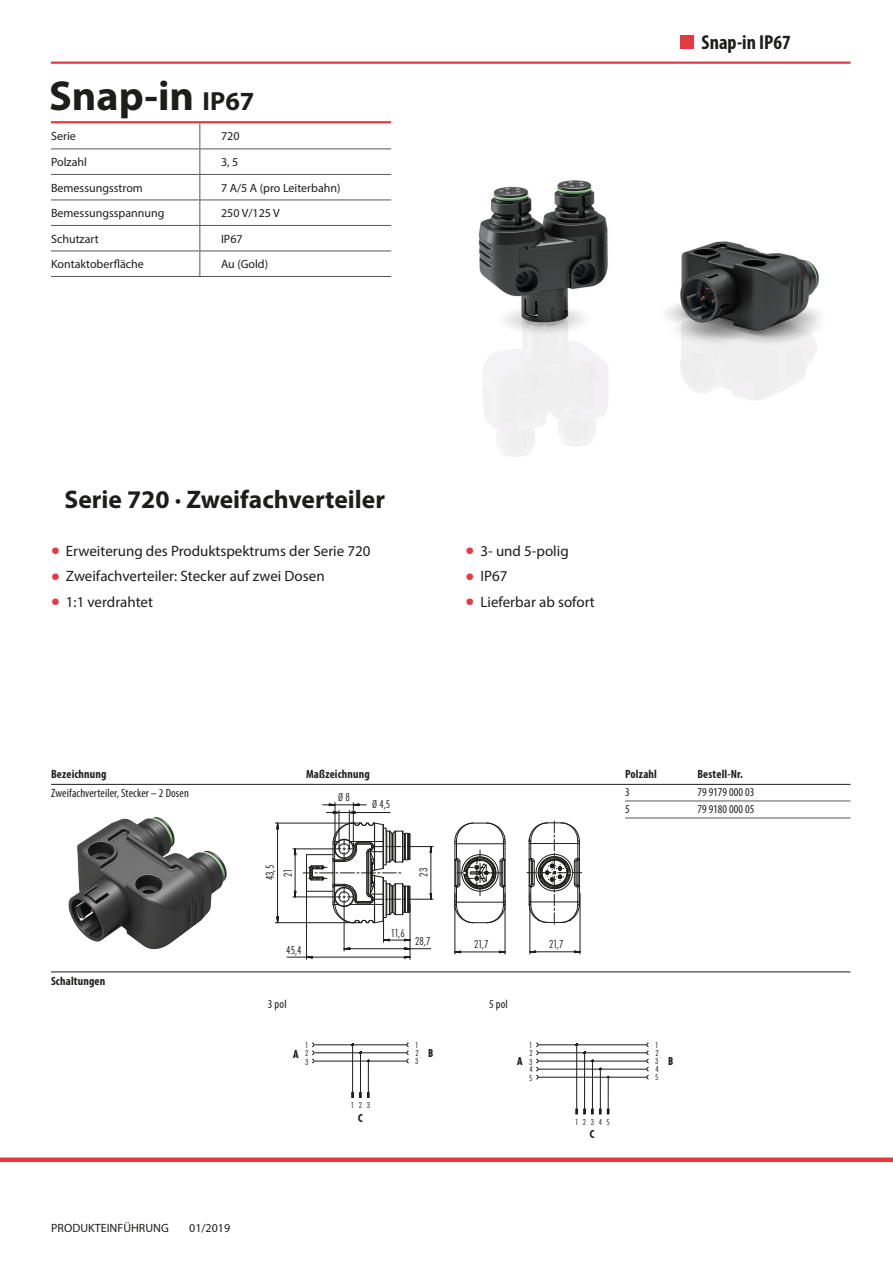
<style>
.page{position:relative;width:893px;height:1263px;background:#fff}
.page>*{position:absolute;margin:0;border:0;box-sizing:border-box;transform-origin:0 0}
.t1{font:700 42px "Myriad Pro";color:#1d1d1b}
.t2{font:31.5px/25.5px "Myriad Pro";color:#e73843;text-align:justify}
.t3{font:700 25.5px "Myriad Pro";color:#1d1d1b}
.t4{font:700 condensed 20.25px "Myriad Pro";color:#1d1d1b}
.t5{font:15px/25.5px "Myriad Pro";color:#1d1d1b}
.t6{font:12px "Myriad Pro";color:#1d1d1b}
.t7{font:condensed 12px "Myriad Pro";letter-spacing:.01em;color:#1d1d1b}
.t8{font:700 condensed 12px "Myriad Pro";letter-spacing:.015em;color:#1d1d1b}
.t9{font:300 condensed 12px "Futura T";letter-spacing:-.015em;color:#1d1d1b}
.t10{font:700 condensed 12px "Futura T";color:#1d1d1b}
.t11{font:300 condensed 9px/8.1px "Futura T";color:#1d1d1b;text-align:justify}
.s1{font-size:26.25px}
</style>
<div class="page">
<div style="left:680px;top:35px;width:14px;height:14px;background:#e73843"></div>
<hr style="left:51px;top:62px;width:799px;height:2px;background:#e73843">
<hr style="left:51px;top:784px;width:799px;height:1px;background:#1d1d1b">
<hr style="left:51px;top:971px;width:799px;height:1px;background:#1d1d1b">
<hr style="left:51px;top:121px;width:340px;height:2px;background:#e73843">
<div style="left:0;top:1157px;width:893px;height:5px;background:#e73843"></div>
<img style="left:478px;top:180px;width:343px;height:277px">
<hr style="left:455px;top:952px;width:50px;height:1px;background:#1d1d1b">
<hr style="left:455px;top:893px;width:1px;height:61px;background:#1d1d1b">
<hr style="left:505px;top:893px;width:1px;height:61px;background:#1d1d1b">
<hr style="left:383px;top:912px;width:1px;height:30px;background:#1d1d1b">
<hr style="left:344px;top:948px;width:87px;height:1px;background:#1d1d1b">
<hr style="left:344px;top:907px;width:1px;height:44px;background:#1d1d1b">
<svg style="left:384px;top:939px;width:26px;height:2px"></svg>
<hr style="left:287px;top:957px;width:123px;height:1px;background:#1d1d1b">
<hr style="left:410px;top:904px;width:1px;height:55px;background:#1d1d1b">
<hr style="left:306px;top:873px;width:1px;height:86px;background:#1d1d1b">
<hr style="left:295px;top:849px;width:1px;height:48px;background:#1d1d1b">
<hr style="left:293px;top:897px;width:41px;height:1px;background:#1d1d1b">
<hr style="left:293px;top:849px;width:41px;height:1px;background:#1d1d1b">
<hr style="left:327px;top:812px;width:63px;height:1px;background:#1d1d1b">
<hr style="left:349px;top:810px;width:1px;height:39px;background:#1d1d1b">
<hr style="left:339px;top:810px;width:1px;height:39px;background:#1d1d1b">
<hr style="left:323px;top:804px;width:43px;height:1px;background:#1d1d1b">
<hr style="left:353px;top:802px;width:1px;height:47px;background:#1d1d1b">
<hr style="left:335px;top:802px;width:1px;height:47px;background:#1d1d1b">
<hr style="left:277px;top:823px;width:1px;height:100px;background:#1d1d1b">
<hr style="left:275px;top:922px;width:86px;height:1px;background:#1d1d1b">
<hr style="left:275px;top:823px;width:86px;height:1px;background:#1d1d1b">
<svg style="left:349px;top:804px;width:11px;height:10px"></svg>
<svg style="left:329px;top:804px;width:10px;height:10px"></svg>
<svg style="left:303px;top:822px;width:130px;height:101px"></svg>
<svg style="left:454px;top:822px;width:52px;height:101px"></svg>
<svg style="left:527px;top:821px;width:55px;height:103px"></svg>
<hr style="left:530px;top:951px;width:50px;height:1px;background:#1d1d1b">
<hr style="left:530px;top:893px;width:1px;height:61px;background:#1d1d1b">
<hr style="left:580px;top:893px;width:1px;height:61px;background:#1d1d1b">
<hr style="left:315px;top:1044px;width:92px;height:1px;background:#1d1d1b">
<hr style="left:315px;top:1052px;width:92px;height:1px;background:#1d1d1b">
<hr style="left:315px;top:1061px;width:92px;height:1px;background:#1d1d1b">
<svg style="left:351px;top:1043px;width:19px;height:19px"></svg>
<hr style="left:368px;top:1061px;width:1px;height:34px;background:#1d1d1b">
<hr style="left:360px;top:1053px;width:1px;height:42px;background:#1d1d1b">
<hr style="left:352px;top:1045px;width:1px;height:50px;background:#1d1d1b">
<svg style="left:312px;top:1042px;width:2px;height:21px"></svg>
<svg style="left:351px;top:1092px;width:10px;height:6px"></svg>
<svg style="left:406px;top:1042px;width:3px;height:21px"></svg>
<hr style="left:538px;top:1044px;width:109px;height:1px;background:#1d1d1b">
<hr style="left:538px;top:1052px;width:109px;height:1px;background:#1d1d1b">
<hr style="left:538px;top:1061px;width:109px;height:1px;background:#1d1d1b">
<hr style="left:538px;top:1069px;width:109px;height:1px;background:#1d1d1b">
<svg style="left:575px;top:1043px;width:19px;height:19px"></svg>
<hr style="left:600px;top:1069px;width:1px;height:42px;background:#1d1d1b">
<hr style="left:592px;top:1061px;width:1px;height:50px;background:#1d1d1b">
<hr style="left:584px;top:1053px;width:1px;height:58px;background:#1d1d1b">
<hr style="left:576px;top:1045px;width:1px;height:66px;background:#1d1d1b">
<hr style="left:538px;top:1077px;width:109px;height:1px;background:#1d1d1b">
<svg style="left:536px;top:1042px;width:2px;height:37px"></svg>
<svg style="left:576px;top:1109px;width:9px;height:5px"></svg>
<hr style="left:608px;top:1077px;width:1px;height:34px;background:#1d1d1b">
<svg style="left:646px;top:1042px;width:3px;height:37px"></svg>
<img style="left:68px;top:817px;width:159px;height:132px">
<svg style="left:200px;top:123px;width:1px;height:153px"></svg>
<hr style="left:51px;top:149px;width:149px;height:1px;background:#575756">
<hr style="left:200px;top:149px;width:191px;height:1px;background:#575756">
<hr style="left:51px;top:174px;width:149px;height:1px;background:#575756">
<hr style="left:200px;top:174px;width:191px;height:1px;background:#575756">
<hr style="left:51px;top:200px;width:149px;height:1px;background:#575756">
<hr style="left:200px;top:200px;width:191px;height:1px;background:#575756">
<hr style="left:51px;top:225px;width:149px;height:1px;background:#575756">
<hr style="left:200px;top:225px;width:191px;height:1px;background:#575756">
<hr style="left:51px;top:251px;width:149px;height:1px;background:#575756">
<hr style="left:200px;top:251px;width:191px;height:1px;background:#575756">
<hr style="left:51px;top:276px;width:149px;height:1px;background:#575756">
<hr style="left:200px;top:276px;width:191px;height:1px;background:#575756">
<hr style="left:625px;top:801px;width:64px;height:1px;background:#575756">
<hr style="left:689px;top:801px;width:161px;height:1px;background:#575756">
<hr style="left:625px;top:818px;width:64px;height:1px;background:#575756">
<hr style="left:689px;top:818px;width:161px;height:1px;background:#575756">
<h1 class="t1" style="left:49px;top:68px;width:207px">Snap-in <span class="s1">IP67</span></h1>
<p class="t6" style="left:51px;top:129px;width:26px">Serie</p>
<p class="t6" style="left:221px;top:129px;width:20px">720</p>
<p class="t6" style="left:51px;top:155px;width:37px">Polzahl</p>
<p class="t6" style="left:221px;top:155px;width:19px">3, 5</p>
<p class="t6" style="left:51px;top:180px;width:93px">Bemessungsstrom</p>
<p class="t6" style="left:221px;top:180px;width:121px">7 A/5 A (pro Leiterbahn)</p>
<p class="t6" style="left:51px;top:206px;width:115px">Bemessungsspannung</p>
<p class="t6" style="left:221px;top:206px;width:60px">250 V/125 V</p>
<p class="t6" style="left:51px;top:231px;width:49px">Schutzart</p>
<p class="t6" style="left:221px;top:231px;width:23px">IP67</p>
<p class="t6" style="left:51px;top:257px;width:94px">Kontaktoberfläche</p>
<p class="t6" style="left:221px;top:257px;width:49px">Au (Gold)</p>
<h3 class="t4" style="left:702px;top:30px;width:91px">Snap-in IP67</h3>
<h3 class="t3" style="left:64px;top:483px;width:322px">Serie 720 · Zweifachverteiler</h3>
<p class="t5" style="left:66px;top:537px;width:306px">Erweiterung des Produktspektrums der Serie 720<br>Zweifachverteiler: Stecker auf zwei Dosen<br>1:1 verdrahtet</p>
<p class="t5" style="left:480px;top:537px;width:116px">3- und 5-polig<br>IP67<br>Lieferbar ab sofort</p>
<h2 class="t2" style="left:51px;top:535px;width:10px">• • •</h2>
<h2 class="t2" style="left:466px;top:535px;width:10px">• • •</h2>
<p class="t8" style="left:51px;top:766px;width:57px">Bezeichnung</p>
<p class="t8" style="left:306px;top:766px;width:65px">Maßzeichnung</p>
<p class="t7" style="left:51px;top:786px;width:139px">Zweifachverteiler, Stecker – 2 Dosen</p>
<p class="t9" style="left:338px;top:790px;width:13px">Ø 8</p>
<p class="t9" style="left:372px;top:797px;width:20px">Ø 4,5</p>
<p class="t8" style="left:51px;top:973px;width:56px">Schaltungen</p>
<p class="t9" style="left:263px;top:880px;width:17px;rotate:-90deg">43,5</p>
<p class="t9" style="left:417px;top:876px;width:10px;rotate:-90deg">23</p>
<p class="t9" style="left:281px;top:877px;width:10px;rotate:-90deg">21</p>
<p class="t9" style="left:286px;top:942px;width:17px">45,4</p>
<p class="t9" style="left:391px;top:925px;width:15px">11,6</p>
<p class="t9" style="left:415px;top:934px;width:17px">28,7</p>
<p class="t9" style="left:474px;top:937px;width:16px">21,7</p>
<p class="t9" style="left:549px;top:937px;width:16px">21,7</p>
<p class="t7" style="left:268px;top:997px;width:20px">3 pol</p>
<p class="t7" style="left:489px;top:997px;width:20px">5 pol</p>
<p class="t8" style="left:625px;top:766px;width:33px">Polzahl</p>
<p class="t8" style="left:697px;top:766px;width:47px">Bestell-Nr.</p>
<p class="t7" style="left:625px;top:785px;width:6px">3</p>
<p class="t7" style="left:697px;top:785px;width:59px">79 9179 000 03</p>
<p class="t7" style="left:625px;top:802px;width:6px">5</p>
<p class="t7" style="left:697px;top:802px;width:59px">79 9180 000 05</p>
<p class="t6" style="left:51px;top:1221px;width:119px">PRODUKTEINFÜHRUNG</p>
<p class="t6" style="left:189px;top:1221px;width:43px">01/2019</p>
<p class="t10" style="left:293px;top:1046px;width:7px">A</p>
<p class="t11" style="left:305px;top:1041px;width:5px">1<br>2<br>3</p>
<p class="t11" style="left:415px;top:1041px;width:5px">1<br>2<br>3</p>
<p class="t11" style="left:351px;top:1101px;width:21px">1 2 3</p>
<p class="t10" style="left:358px;top:1111px;width:7px">C</p>
<p class="t10" style="left:428px;top:1046px;width:7px">B</p>
<p class="t11" style="left:529px;top:1041px;width:5px">1<br>2<br>3<br>4</p>
<p class="t11" style="left:655px;top:1041px;width:5px">1<br>2<br>3<br>4</p>
<p class="t10" style="left:517px;top:1054px;width:7px">A</p>
<p class="t11" style="left:529px;top:1073px;width:5px">5</p>
<p class="t11" style="left:655px;top:1073px;width:5px">5</p>
<p class="t10" style="left:668px;top:1054px;width:7px">B</p>
<p class="t11" style="left:575px;top:1117px;width:36px">1 2 3 4 5</p>
<p class="t10" style="left:589px;top:1127px;width:7px">C</p>
</div>
